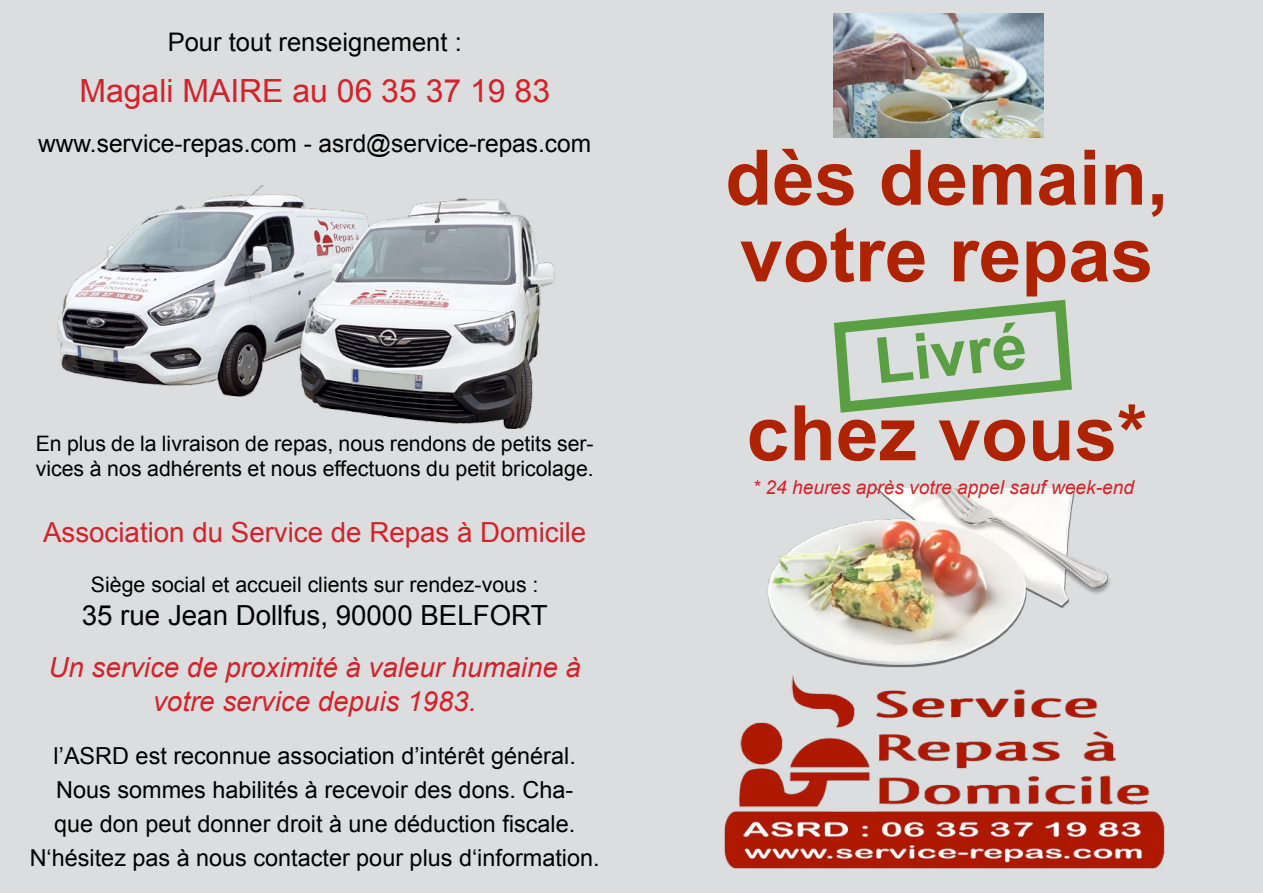
<style>
.page{position:relative;width:1263px;height:893px;background:#dcddde}
.page>*{position:absolute;margin:0;border:0;box-sizing:border-box;transform-origin:0 0}
.t1{font:700 76.65px/76.7px "Arial";color:#ae2403}
.t2{font:700 63.9px "Arial";color:#5a9f44}
.t3{font:31.95px "Arial";color:#d2232a}
.t4{font:italic 27.75px/33.3px "Arial";color:#d2232a;text-align:center}
.t5{font:27.75px "Arial";color:#d2232a}
.t6{font:27.75px "Arial";color:#000}
.t7{font:25.5px "Arial";color:#000}
.t8{font:24.45px "Arial";color:#000}
.t9{font:23.4px/34px "Arial";color:#000;text-align:center}
.t10{font:21.3px/25.5px "Arial";color:#000}
.t11{font:italic 19.2px "Arial";color:#d2232a}
</style>
<div class="page">
<img style="left:719px;top:670px;width:449px;height:200px">
<img style="left:763px;top:489px;width:351px;height:183px">
<img style="left:834px;top:14px;width:209px;height:123px">
<img style="left:48px;top:186px;width:518px;height:242px">
<svg style="left:818px;top:294px;width:260px;height:125px;background:#c2d0bf"></svg>
<p class="t7" style="left:168px;top:25px;width:296px">Pour tout renseignement :</p>
<h3 class="t3" style="left:79px;top:70px;width:472px">Magali MAIRE au 06 35 37 19 83</h3>
<p class="t8" style="left:38px;top:127px;width:554px">www.service-repas.com - asrd@service-repas.com</p>
<p class="t10" style="left:36px;top:431px;width:559px">En plus de la livraison de repas, nous rendons de petits ser&shy;vices à nos adhérents et nous effectuons du petit bricolage.</p>
<p class="t5" style="left:43px;top:514px;width:545px">Association du Service de Repas à Domicile</p>
<p class="t10" style="left:91px;top:572px;width:449px">Siège social et accueil clients sur rendez-vous :</p>
<p class="t6" style="left:82px;top:597px;width:467px">35 rue Jean Dollfus, 90000 BELFORT</p>
<p class="t4" style="left:48px;top:651px;width:534px">Un service de proximité à valeur humaine à votre service depuis 1983.</p>
<p class="t9" style="left:30px;top:739px;width:571px">l’ASRD est reconnue association d’intérêt général.<br>Nous sommes habilités à recevoir des dons. Cha-<br>que don peut donner droit à une déduction fiscale.<br>N‘hésitez pas à nous contacter pour plus d‘information.</p>
<h1 class="t1" style="left:725px;top:142px;width:445px">dès demain, votre repas</h1>
<h2 class="t2" style="left:860px;top:319px;width:154px;rotate:-6deg">Livré</h2>
<h2 class="t2" style="left:870px;top:319px;width:154px;rotate:-6deg">Livré</h2>
<h1 class="t1" style="left:746px;top:397px;width:402px">chez vous*</h1>
<p class="t11" style="left:753px;top:475px;width:383px">* 24 heures après votre appel sauf week-end</p>
</div>
